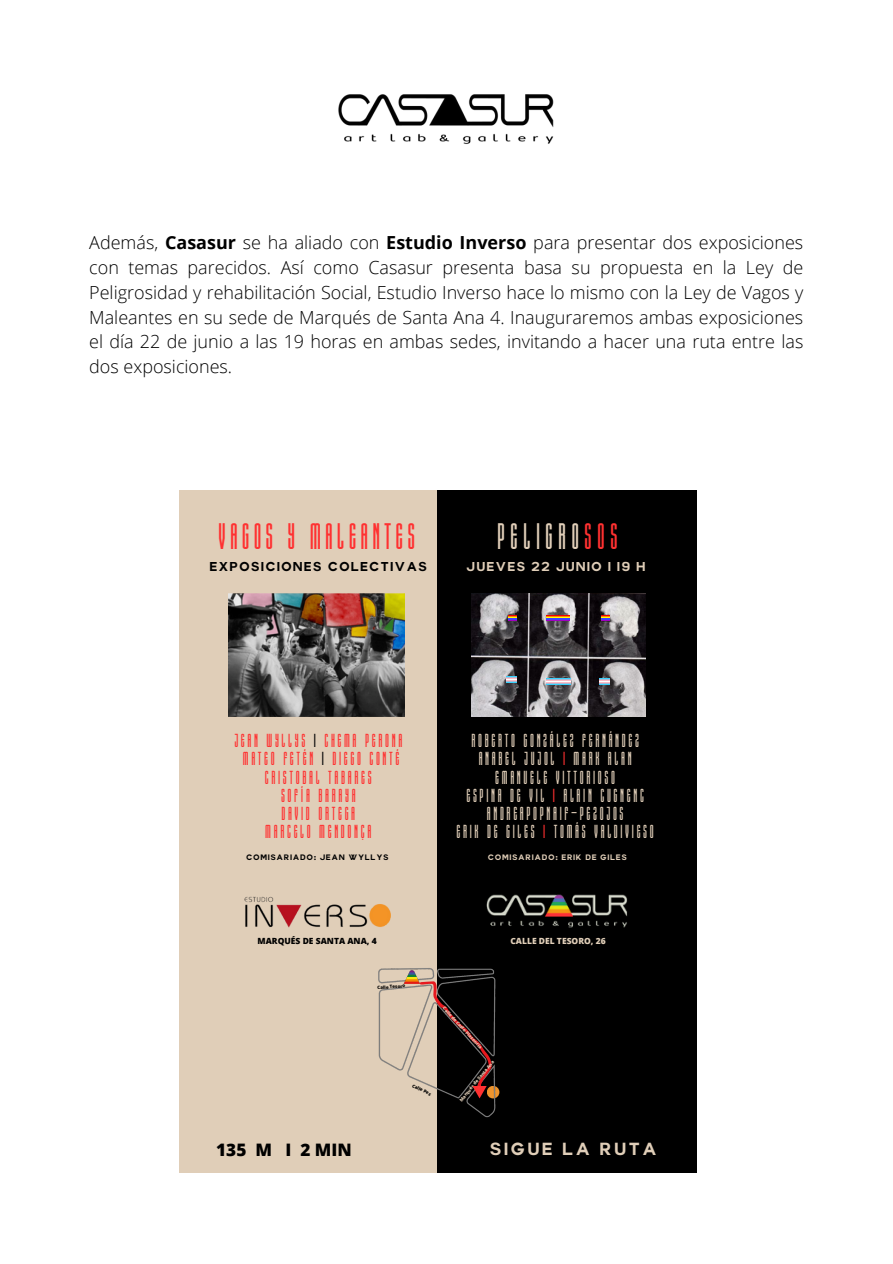
<style>
.page{position:relative;width:893px;height:1264px;background:#fff}
.page>*{position:absolute;margin:0;border:0;box-sizing:border-box;transform-origin:0 0}
.t1{font:25.8px "Cosette";letter-spacing:.16em;color:#ff3131}
.t2{font:25.8px "Cosette";letter-spacing:.2em;color:#e0ceb8}
.t3{font:300 18px/24.8px "Open Sans";color:#000;text-align:justify}
.t4{font:17.25px "Colette";letter-spacing:.12em;color:#e0ceb8}
.t5{font:800 17.25px "Open Sans";color:#000}
.t6{font:13.2px/18px "Cosette";letter-spacing:.2em;color:#e0ceb8;text-align:center}
.t7{font:13.2px "Cosette";letter-spacing:.2em;color:#ff3131}
.t8{font:12.6px "Colette";letter-spacing:.08em;color:#000}
.t9{font:12.6px "Colette";letter-spacing:.08em;color:#e0ceb8}
.t10{font:800 8.55px "Open Sans";color:#000}
.t11{font:800 8.55px "Open Sans";color:#e0ceb8}
.t12{font:7.8px "Colette";letter-spacing:.08em;color:#e0ceb8}
.t13{font:7.8px "Colette";letter-spacing:.08em;color:#000}
.t14{font:800 4.5px "Open Sans";color:#e0ceb8}
.t15{font:800 4.5px "Open Sans";color:#000}
.s1{font-weight:700}
.s2{color:#ff3131}
.s3{color:#000}
</style>
<div class="page">
<img style="left:338px;top:94px;width:216px;height:50px">
<div style="left:179px;top:490px;width:259px;height:683px;background:#e0ceb8"></div>
<div style="left:437px;top:490px;width:260px;height:683px;background:#000"></div>
<img style="left:486px;top:894px;width:142px;height:34px">
<img style="left:471px;top:593px;width:174px;height:124px">
<svg style="left:546px;top:615px;width:24px;height:5px"></svg>
<svg style="left:508px;top:615px;width:8px;height:5px"></svg>
<svg style="left:601px;top:615px;width:9px;height:5px"></svg>
<svg style="left:546px;top:678px;width:24px;height:6px"></svg>
<svg style="left:506px;top:676px;width:10px;height:6px"></svg>
<svg style="left:599px;top:678px;width:10px;height:6px"></svg>
<img style="left:378px;top:968px;width:122px;height:150px">
<svg style="left:420px;top:981px;width:71px;height:117px"></svg>
<img style="left:403px;top:970px;width:18px;height:14px">
<img style="left:244px;top:896px;width:146px;height:32px">
<img style="left:229px;top:593px;width:175px;height:124px">
<p class="t3" style="left:89px;top:230px;width:715px">Además, <span class="s1">Casasur</span> se ha aliado con <span class="s1">Estudio Inverso</span> para presentar dos exposiciones con temas parecidos. Así como Casasur presenta basa su propuesta en la Ley de Peligrosidad y rehabilitación Social, Estudio Inverso hace lo mismo con la Ley de Vagos y Maleantes en su sede de Marqués de Santa Ana 4. Inauguraremos ambas exposiciones el día 22 de junio a las 19 horas en ambas sedes, invitando a hacer una ruta entre las dos exposiciones.</p>
<p class="t1" style="left:218px;top:516px;width:198px">VAGOS Y MALEANTES</p>
<p class="t8" style="left:209px;top:558px;width:219px">EXPOSICIONES COLECTIVAS</p>
<p class="t2" style="left:497px;top:516px;width:122px">PELIGRO<span class="s2">SOS</span></p>
<p class="t9" style="left:466px;top:558px;width:181px">JUEVES 22 JUNIO I 19 H</p>
<p class="t7" style="left:234px;top:730px;width:169px">JEAN WYLLYS <span class="s3">I</span> CHEMA PERONA</p>
<p class="t7" style="left:243px;top:748px;width:158px">MATEO FETÉN <span class="s3">I</span> DIEGO CONTÉ</p>
<p class="t7" style="left:265px;top:766px;width:108px">CRISTOBAL TABARES</p>
<p class="t7" style="left:281px;top:784px;width:76px">SOFÍA BARAYA</p>
<p class="t7" style="left:281px;top:802px;width:75px">DAVID ORTEGA</p>
<p class="t7" style="left:265px;top:820px;width:107px">MARCELO MENDONÇA</p>
<p class="t13" style="left:246px;top:852px;width:144px">COMISARIADO: JEAN WYLLYS</p>
<p class="t6" style="left:471px;top:731px;width:169px">ROBERTO GONZÁLEZ FERNÁNDEZ</p>
<p class="t6" style="left:478px;top:750px;width:154px">ANABEL JUJOL <span class="s2">I</span> MARK ALAN</p>
<p class="t6" style="left:495px;top:768px;width:121px">EMANUELE VITTORIOSO</p>
<p class="t6" style="left:466px;top:786px;width:179px">ESPINA DE VIL <span class="s2">I</span> ALAIN CUGNENC<br>ANDREAPOPNAIF-PEZOJOS</p>
<p class="t6" style="left:456px;top:822px;width:199px">ERIK DE GILES <span class="s2">I</span> TOMÁS VALDIVIESO</p>
<p class="t12" style="left:488px;top:852px;width:140px">COMISARIADO: ERIK DE GILES</p>
<p class="t10" style="left:257px;top:935px;width:120px">MARQUÉS DE SANTA ANA, 4</p>
<p class="t15" style="left:377px;top:984px;width:30px;rotate:-4deg">Calle Tesoro</p>
<p class="t15" style="left:414px;top:1082px;width:22px;rotate:26deg">Calle Pez</p>
<p class="t14" style="left:446px;top:1005px;width:57px;rotate:47deg">Cal e de Casto Plasencia</p>
<p class="t14" style="left:458px;top:1098px;width:53px;rotate:-50deg">Marqués de Santa Ana</p>
<p class="t11" style="left:510px;top:935px;width:97px">CALLE DEL TESORO, 26</p>
<p class="t5" style="left:216px;top:1137px;width:137px">135 M I 2 MIN</p>
<p class="t4" style="left:489px;top:1138px;width:169px">SIGUE LA RUTA</p>
</div>
